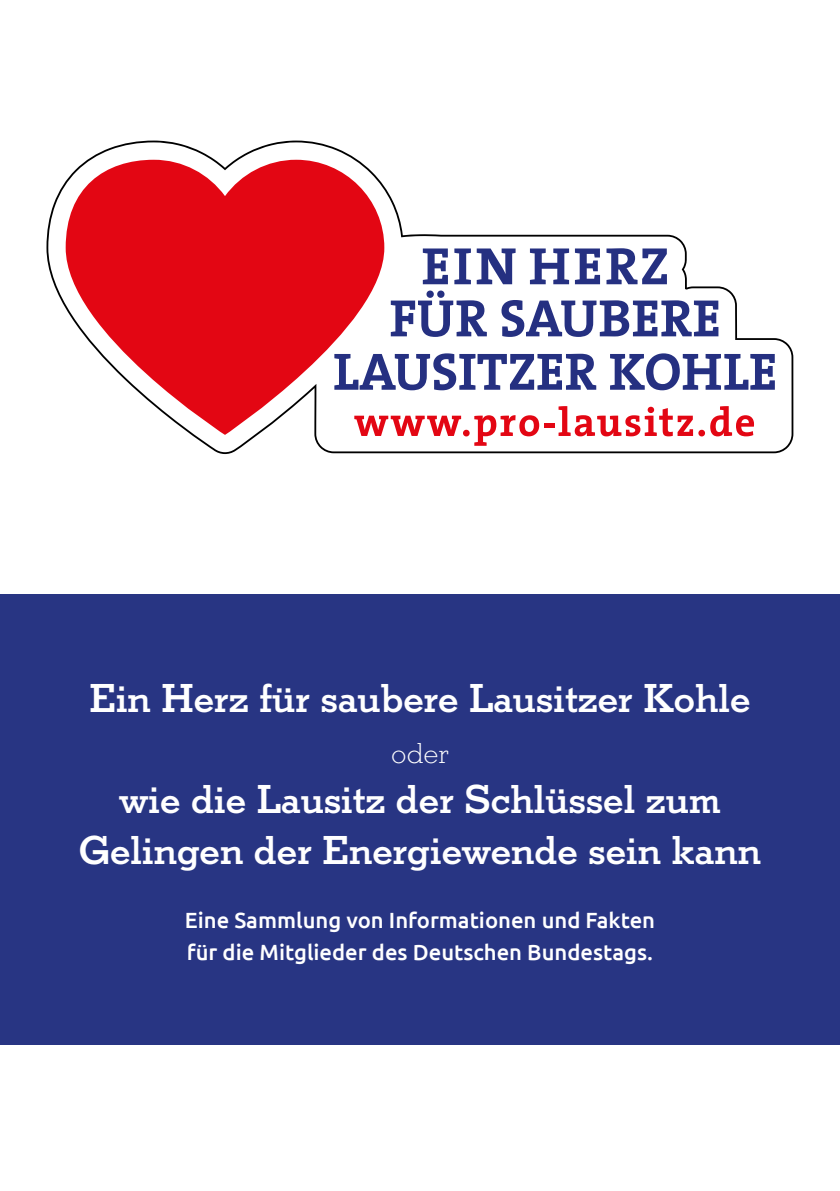
<style>
.page{position:relative;width:840px;height:1191px;background:#fff}
.page>*{position:absolute;margin:0;border:0;box-sizing:border-box;transform-origin:0 0}
.t1{font:500 42px/50.4px "Stymie T";color:#fff;text-align:center}
.t2{font:300 30px "Stymie T";color:#fff}
.t3{font:500 22px/32px "Ubuntu";color:#fff}
</style>
<div class="page">
<svg style="left:46px;top:141px;width:747px;height:313px"></svg>
<div style="left:0;top:595px;width:839px;height:450px;background:#283583"></div>
<p class="t1" style="left:89px;top:673px;width:662px">Ein Herz für saubere Lausitzer Kohle</p>
<p class="t2" style="left:391px;top:735px;width:59px">oder</p>
<p class="t1" style="left:79px;top:773px;width:683px">wie die Lausitz der Schlüssel zum<br>Gelingen der Energiewende sein kann</p>
<p class="t3" style="left:185px;top:903px;width:471px">Eine Sammlung von Informationen und Fakten für die Mitglieder des Deutschen Bundestags.</p>
</div>
